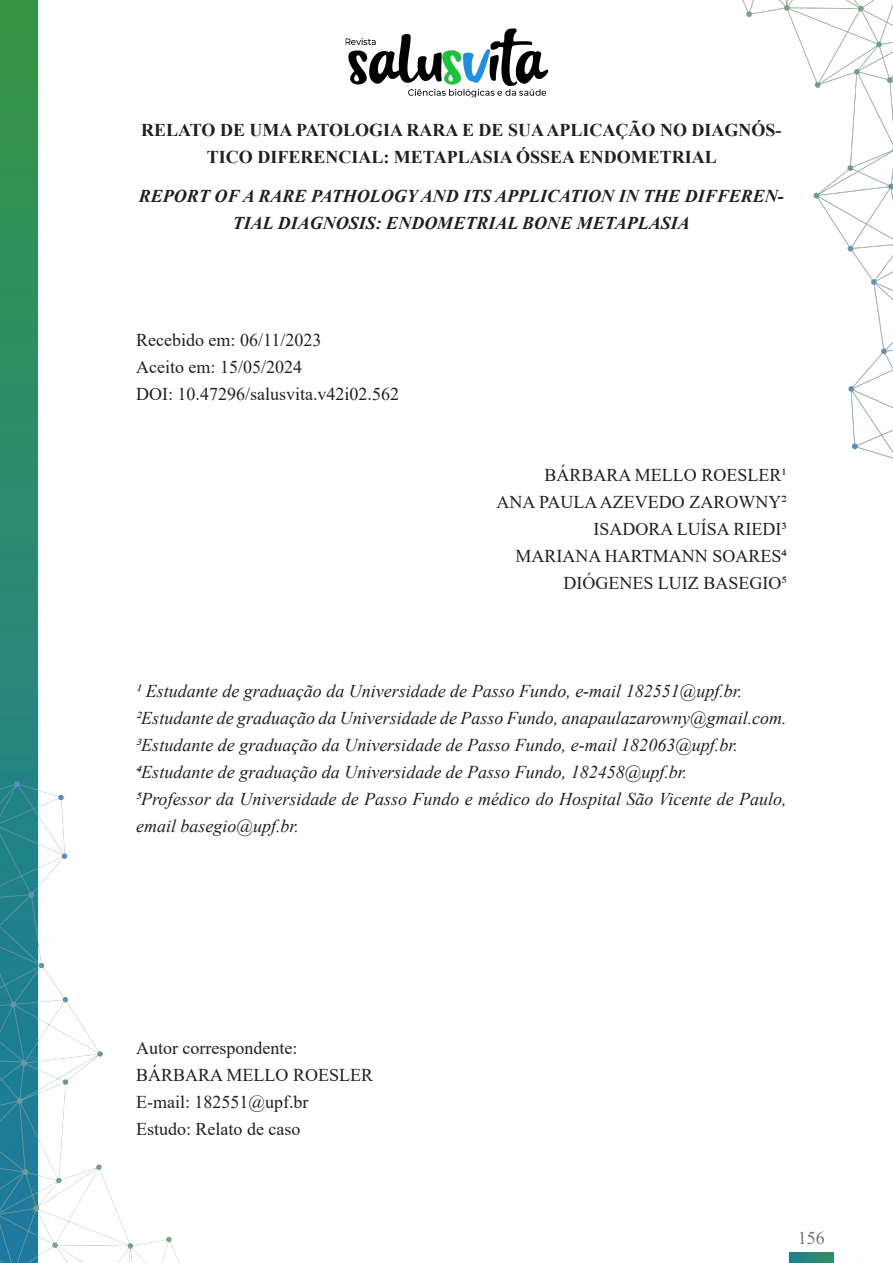
<style>
.page{position:relative;width:893px;height:1263px;background:#fff}
.page>*{position:absolute;margin:0;border:0;box-sizing:border-box;transform-origin:0 0}
.CORPO_DO_TEXTO{font:italic 18px/27px "Times New Roman";color:#231f20}
.CORPO_DO_TEXTO-2{font:18px "Times New Roman";color:#231f20}
.CORPO_DO_TEXTO-3{font:italic 700 18px/27px "Times New Roman";color:#231f20;text-align:center}
.CORPO_DO_TEXTO-4{font:700 18px/27px "Times New Roman";color:#231f20;text-align:center}
.t1{font:18px "Times New Roman";color:#707475}
</style>
<div class="page">
<img style="left:0;top:0;width:834px;height:1263px">
<img style="left:322px;top:0;width:249px;height:123px">
<img style="left:729px;top:0;width:164px;height:466px">
<img style="left:789px;top:1253px;width:44px;height:10px">
<p class="CORPO_DO_TEXTO-4" style="left:141px;top:115px;width:642px">RELATO DE UMA PATOLOGIA RARA E DE SUA APLICAÇÃO NO DIAGNÓS-<br>TICO DIFERENCIAL: METAPLASIA ÓSSEA ENDOMETRIAL</p>
<p class="CORPO_DO_TEXTO-3" style="left:139px;top:181px;width:646px">REPORT OF A RARE PATHOLOGY AND ITS APPLICATION IN THE DIFFEREN-<br>TIAL DIAGNOSIS: ENDOMETRIAL BONE METAPLASIA</p>
<p class="CORPO_DO_TEXTO-2" style="left:136px;top:327px;width:187px">Recebido em: 06/11/2023</p>
<p class="CORPO_DO_TEXTO-2" style="left:136px;top:354px;width:167px">Aceito em: 15/05/2024</p>
<p class="CORPO_DO_TEXTO-2" style="left:136px;top:381px;width:264px">DOI: 10.47296/salusvita.v42i02.562</p>
<p class="CORPO_DO_TEXTO-2" style="left:544px;top:462px;width:244px">BÁRBARA MELLO ROESLER1</p>
<p class="CORPO_DO_TEXTO-2" style="left:497px;top:489px;width:292px">ANA PAULA AZEVEDO ZAROWNY2</p>
<p class="CORPO_DO_TEXTO-2" style="left:593px;top:516px;width:195px">ISADORA LUÍSA RIEDI3</p>
<p class="CORPO_DO_TEXTO-2" style="left:515px;top:543px;width:273px">MARIANA HARTMANN SOARES4</p>
<p class="CORPO_DO_TEXTO-2" style="left:563px;top:570px;width:225px">DIÓGENES LUIZ BASEGIO5</p>
<p class="CORPO_DO_TEXTO" style="left:136px;top:677px;width:608px">1 Estudante de graduação da Universidade de Passo Fundo, e-mail 182551@upf.br.</p>
<p class="CORPO_DO_TEXTO" style="left:136px;top:704px;width:652px">2Estudante de graduação da Universidade de Passo Fundo, anapaulazarowny@gmail.com.</p>
<p class="CORPO_DO_TEXTO" style="left:136px;top:731px;width:603px">3Estudante de graduação da Universidade de Passo Fundo, e-mail 182063@upf.br.</p>
<p class="CORPO_DO_TEXTO" style="left:136px;top:758px;width:553px">4Estudante de graduação da Universidade de Passo Fundo, 182458@upf.br.</p>
<p class="CORPO_DO_TEXTO" style="left:136px;top:785px;width:652px">5Professor da Universidade de Passo Fundo e médico do Hospital São Vicente de Paulo, email basegio@upf.br.</p>
<p class="CORPO_DO_TEXTO-2" style="left:136px;top:1035px;width:163px">Autor correspondente:</p>
<p class="CORPO_DO_TEXTO-2" style="left:136px;top:1062px;width:239px">BÁRBARA MELLO ROESLER</p>
<p class="CORPO_DO_TEXTO-2" style="left:136px;top:1089px;width:174px">E-mail: 182551@upf.br</p>
<p class="CORPO_DO_TEXTO-2" style="left:136px;top:1116px;width:166px">Estudo: Relato de caso</p>
<p class="t1" style="left:798px;top:1226px;width:28px">156</p>
</div>
